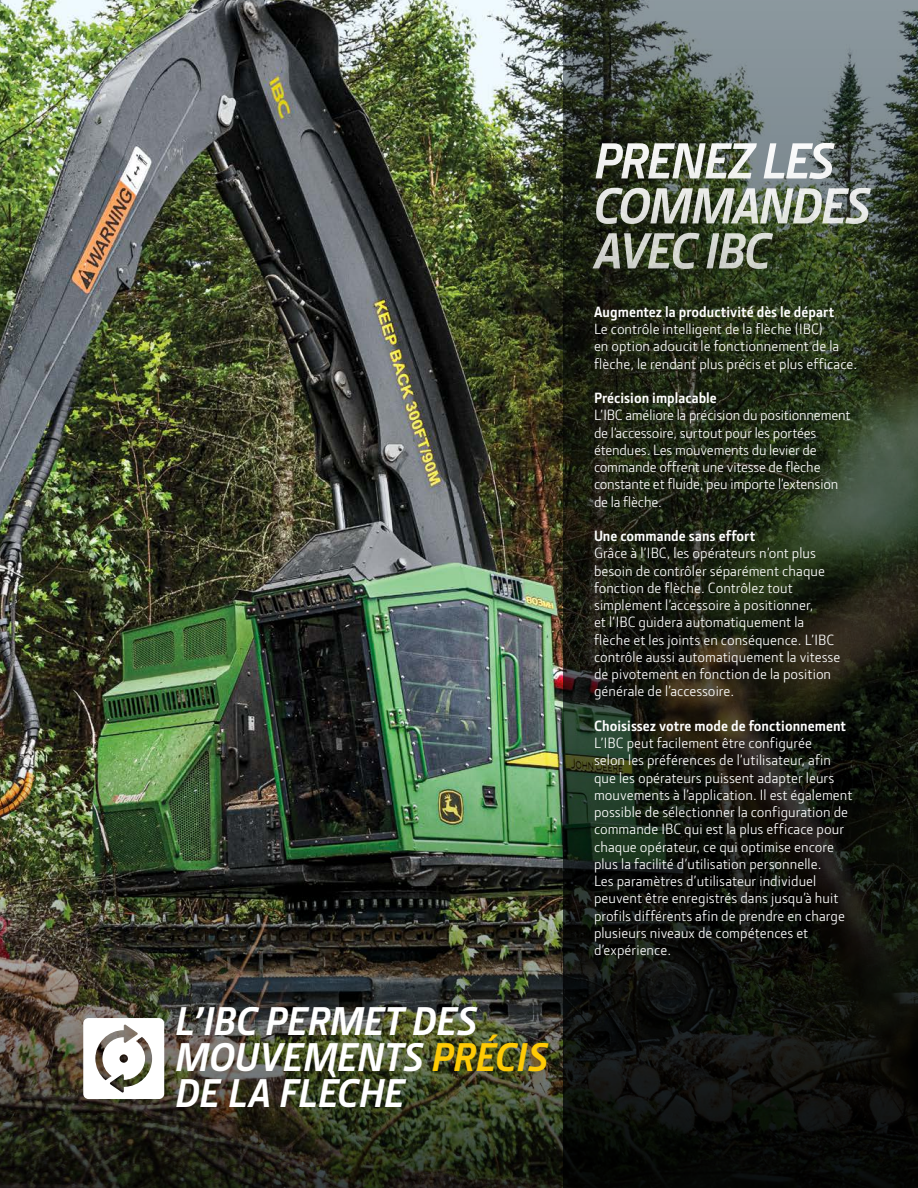
<style>
.page{position:relative;width:918px;height:1188px;background:#fff}
.page>*{position:absolute;margin:0;border:0;box-sizing:border-box;transform-origin:0 0}
.t1{font:italic 700 51px/45px "JD Sans Pro";letter-spacing:-.035em;color:#fff}
.t2{font:italic 700 40.5px/36px "JD Sans Pro";letter-spacing:-.005em;color:#fff}
.t3{font:15px/17.2px "JD Sans Pro";letter-spacing:.005em;color:#fff}
.t4{font:700 15px "JD Sans Pro";letter-spacing:.005em;color:#fff}
.s1{color:#ffcb05}
</style>
<div class="page">
<img style="left:0;top:0;width:563px;height:747px">
<svg style="left:563px;top:0;width:355px;height:747px;background:#31392b"></svg>
<img style="left:0;top:747px;width:918px;height:441px">
<svg style="left:83px;top:1018px;width:81px;height:81px"></svg>
<h2 class="t2" style="left:175px;top:1002px;width:374px">L’IBC PERMET DES<br>MOUVEMENTS <span class="s1">PRÉCIS<br></span>DE LA FLÈCHE</h2>
<h1 class="t1" style="left:594px;top:137px;width:278px">PRENEZ LES<br>COMMANDES<br>AVEC IBC</h1>
<p class="t4" style="left:594px;top:302px;width:242px">Augmentez la productivité dès le départ</p>
<p class="t3" style="left:594px;top:320px;width:265px">Le contrôle intelligent de la flèche (IBC)<br>en option adoucit le fonctionnement de la flèche, le rendant plus précis et plus efficace.</p>
<p class="t4" style="left:594px;top:388px;width:124px">Précision implacable</p>
<p class="t3" style="left:594px;top:406px;width:258px">L’IBC améliore la précision du positionnement de l’accessoire, surtout pour les portées étendues. Les mouvements du levier de commande offrent une vitesse de flèche constante et fluide, peu importe l’extension de la flèche.</p>
<p class="t4" style="left:594px;top:526px;width:163px">Une commande sans effort</p>
<p class="t3" style="left:594px;top:544px;width:248px">Grâce à l’IBC, les opérateurs n’ont plus besoin de contrôler séparément chaque fonction de flèche. Contrôlez tout simplement l’accessoire à positionner,<br>et l’IBC guidera automatiquement la flèche et les joints en conséquence. L’IBC contrôle aussi automatiquement la vitesse de pivotement en fonction de la position générale de l’accessoire.</p>
<p class="t4" style="left:594px;top:716px;width:253px">Choisissez votre mode de fonctionnement</p>
<p class="t3" style="left:594px;top:734px;width:260px">L’IBC peut facilement être configurée<br>selon les préférences de l’utilisateur, afin que les opérateurs puissent adapter leurs mouvements à l’application. Il est également possible de sélectionner la configuration de commande IBC qui est la plus efficace pour chaque opérateur, ce qui optimise encore plus la facilité d’utilisation personnelle.<br>Les paramètres d’utilisateur individuel peuvent être enregistrés dans jusqu’à huit profils différents afin de prendre en charge plusieurs niveaux de compétences et d’expérience.</p>
</div>
